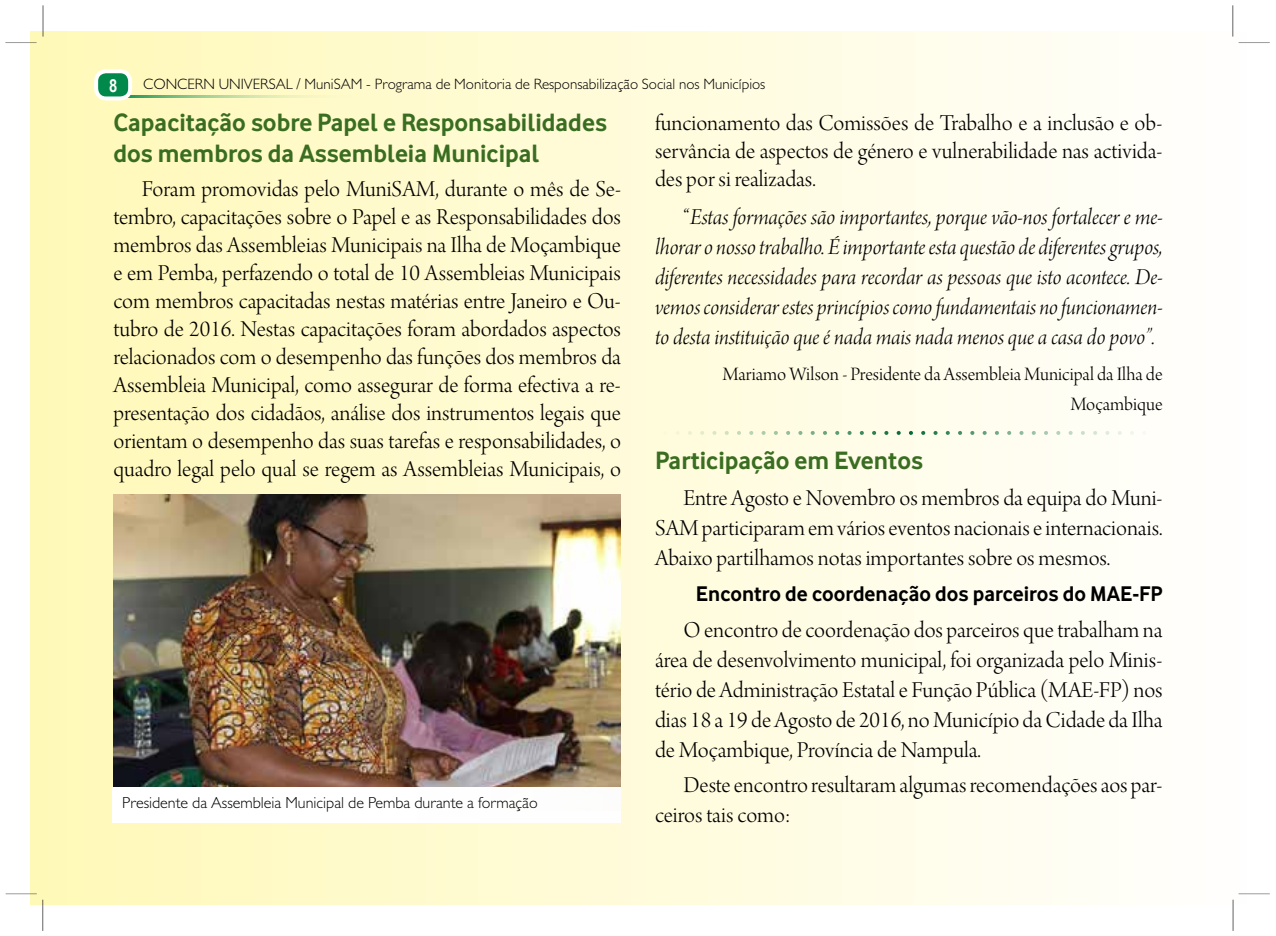
<style>
.page{position:relative;width:1276px;height:936px;background:#fff}
.page>*{position:absolute;margin:0;border:0;box-sizing:border-box;transform-origin:0 0}
.t1{font:700 26px/31.2px "Vodafone Rg";color:#396d21}
.t2{font:24px/28px "Arno Pro Light Display";color:#000;text-align:justify}
.t3{font:24px/30px "Arno Pro Light Italic Display";letter-spacing:-.005em;color:#000;text-align:justify}
.t4{font:700 22px "Vodafone Rg";color:#000}
.t5{font:20px/30px "Arno Pro Light Display";color:#000;text-align:right}
.t6{font:700 18px "Arial Narrow";color:#fff}
.t7{font:16px "Classical Sans Light DTC";color:#000}
.t8{font:15px "Classical Sans Light DTC";color:#000}
.s1{font-family:"Arno Pro Light Display"}
</style>
<div class="page">
<div style="left:30px;top:31px;width:1216px;height:873px;background:linear-gradient(to right,#fff9b7,#fffefe)"></div>
<hr style="left:43px;top:5px;width:1px;height:32px;background:#000">
<hr style="left:1232px;top:5px;width:1px;height:32px;background:#000">
<hr style="left:5px;top:42px;width:32px;height:1px;background:#000">
<hr style="left:1238px;top:42px;width:31px;height:1px;background:#000">
<hr style="left:1238px;top:893px;width:31px;height:1px;background:#000">
<hr style="left:1232px;top:899px;width:1px;height:31px;background:#000">
<hr style="left:42px;top:899px;width:1px;height:31px;background:#000">
<hr style="left:6px;top:893px;width:31px;height:1px;background:#000">
<hr style="left:113px;top:95px;width:382px;height:2px;background:#00894b">
<div style="left:96px;top:71px;width:34px;height:27px;background:#00894b;border-radius:10px"></div>
<div style="left:94px;top:69px;width:38px;height:31px;border:4px solid #fff;border-radius:10px"></div>
<img style="left:113px;top:494px;width:508px;height:293px">
<div style="left:113px;top:787px;width:508px;height:35px;background:#fff"></div>
<svg style="left:665px;top:431px;width:489px;height:4px"></svg>
<p class="t6" style="left:109px;top:72px;width:10px">8</p>
<p class="t8" style="left:143px;top:76px;width:623px">CONCERN UNIVERSAL / MuniSAM - Programa de Monitoria de Responsabilização Social nos Municípios</p>
<p class="t1" style="left:113px;top:106px;width:495px">Capacitação sobre Papel e Responsabilidades dos membros da Assembleia Municipal</p>
<p class="t2" style="left:113px;top:176px;width:509px;text-indent:28px">Foram promovidas pelo MuniSAM, durante o mês de Se&shy;tembro, capacitações sobre o Papel e as Responsabilidades dos membros das Assembleias Municipais na Ilha de Moçambique e em Pemba, perfazendo o total de 10 Assembleias Municipais com membros capacitadas nestas matérias entre Janeiro e Ou&shy;tubro de 2016. Nestas capacitações foram abordados aspectos relacionados com o desempenho das funções dos membros da Assembleia Municipal, como assegurar de forma efectiva a re&shy;presentação dos cidadãos, análise dos instrumentos legais que orientam o desempenho das suas tarefas e responsabilidades, o quadro legal pelo qual se regem as Assembleias Municipais, o</p>
<p class="t2" style="left:655px;top:110px;width:509px">funcionamento das Comissões de Trabalho e a inclusão e ob&shy;servância de aspectos de género e vulnerabilidade nas activida&shy;des por si realizadas.</p>
<p class="t3" style="left:655px;top:204px;width:509px;text-indent:28px"><span class="s1">“</span>Estas formações são importantes, porque vão-nos fortalecer e me&shy;lhorar o nosso trabalho. É importante esta questão de diferentes grupos, diferentes necessidades para recordar as pessoas que isto acontece. De&shy;vemos considerar estes princípios como fundamentais no funcionamen&shy;to desta instituição que é nada mais nada menos que a casa do povo”.</p>
<p class="t5" style="left:722px;top:360px;width:441px">Mariamo Wilson - Presidente da Assembleia Municipal da Ilha de<br>Moçambique</p>
<p class="t1" style="left:655px;top:445px;width:270px">Participação em Eventos</p>
<p class="t2" style="left:655px;top:484px;width:509px;line-height:30px;text-indent:28px">Entre Agosto e Novembro os membros da equipa do Muni-SAM participaram em vários eventos nacionais e internacionais.<br>Abaixo partilhamos notas importantes sobre os mesmos.</p>
<p class="t4" style="left:696px;top:580px;width:468px">Encontro de coordenação dos parceiros do MAE-FP</p>
<p class="t2" style="left:655px;top:616px;width:509px;line-height:30px;text-indent:28px">O encontro de coordenação dos parceiros que trabalham na área de desenvolvimento municipal, foi organizada pelo Minis&shy;tério de Administração Estatal e Função Pública (MAE-FP) nos dias 18 a 19 de Agosto de 2016, no Município da Cidade da Ilha de Moçambique, Província de Nampula.</p>
<p class="t2" style="left:655px;top:771px;width:509px;line-height:30px;text-indent:28px">Deste encontro resultaram algumas recomendações aos par&shy;ceiros tais como:</p>
<p class="t7" style="left:122px;top:793px;width:417px">Presidente da Assembleia Municipal de Pemba durante a formação</p>
</div>
